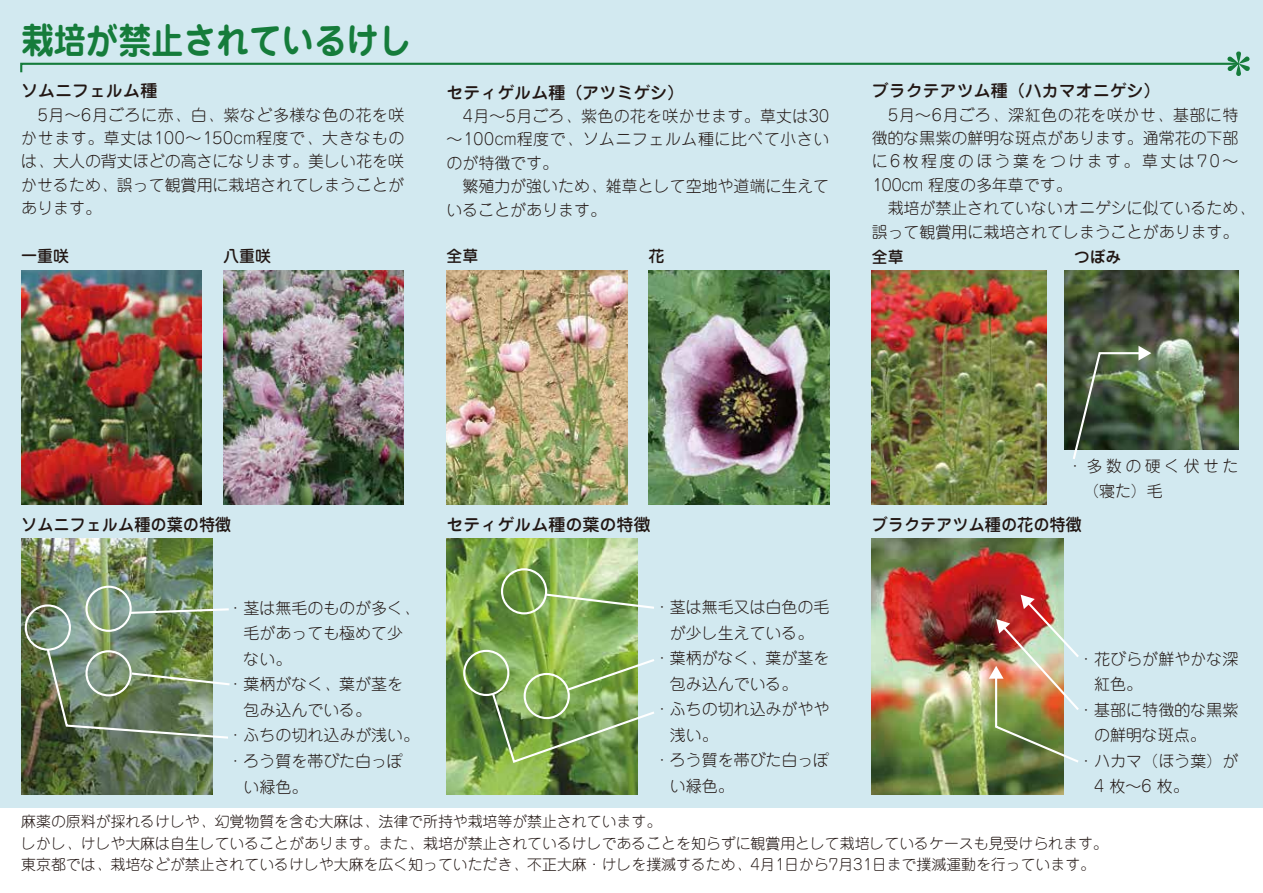
<style>
.page{position:relative;width:1263px;height:893px;background:#fff}
.page>*{position:absolute;margin:0;border:0;box-sizing:border-box;transform-origin:0 0}
.t1{font:700 36.15px "Jun 501";color:#157c3b;scale:.9 1}
.t2{font:500 16.95px "Jun 34";color:#221714}
.t3{font:500 16.95px "Jun 34";color:#221714;scale:.95 1}
.t4{font:300 15.9px/23.4px "Jun 101";color:#221714;text-align:justify}
.t5{font:300 15.9px/23.4px "Jun 101";letter-spacing:.02em;color:#221714}
.t6{font:500 15.9px "Jun 34";color:#221714}
.t7{font:300 15.9px/25.5px "Jun 101";letter-spacing:.22em;color:#221714}
.t8{font:300 14.85px/21.3px "Jun 101";color:#221714}
</style>
<div class="page">
<div style="left:0;top:0;width:1263px;height:808px;background:#d2e9f0"></div>
<img style="left:21px;top:539px;width:192px;height:255px">
<img style="left:446px;top:271px;width:181px;height:233px">
<img style="left:648px;top:271px;width:181px;height:233px">
<img style="left:446px;top:539px;width:192px;height:255px">
<img style="left:223px;top:271px;width:181px;height:233px">
<img style="left:21px;top:271px;width:181px;height:233px">
<img style="left:872px;top:271px;width:174px;height:233px">
<img style="left:1064px;top:271px;width:174px;height:178px">
<img style="left:872px;top:539px;width:191px;height:255px">
<img style="left:989px;top:595px;width:90px;height:169px">
<div style="left:85px;top:586px;width:47px;height:46px;border:2px solid #fff;border-radius:50%"></div>
<div style="left:463px;top:650px;width:46px;height:46px;border:2px solid #fff;border-radius:50%"></div>
<div style="left:501px;top:568px;width:46px;height:46px;border:2px solid #fff;border-radius:50%"></div>
<div style="left:25px;top:604px;width:46px;height:47px;border:2px solid #fff;border-radius:50%"></div>
<img style="left:45px;top:647px;width:185px;height:93px">
<svg style="left:129px;top:607px;width:100px;height:8px"></svg>
<img style="left:490px;top:657px;width:164px;height:107px">
<svg style="left:543px;top:592px;width:111px;height:18px;background:#98ba7e"></svg>
<svg style="left:20px;top:52px;width:1230px;height:24px"></svg>
<svg style="left:1071px;top:346px;width:80px;height:113px;background:#546750"></svg>
<h1 class="t1" style="left:21px;top:15px;width:435px">栽培が禁止されているけし</h1>
<p class="t2" style="left:21px;top:80px;width:138px">ソムニフェルム種</p>
<p class="t4" style="left:21px;top:103px;width:384px">　5月～6月ごろに赤、白、紫など多様な色の花を咲かせます。草丈は100～150cm程度で、大きなものは、大人の背丈ほどの高さになります。美しい花を咲かせるため、誤って観賞用に栽培されてしまうことがあります。</p>
<p class="t6" style="left:21px;top:246px;width:49px">一重咲</p>
<p class="t6" style="left:223px;top:246px;width:49px">八重咲</p>
<p class="t6" style="left:446px;top:246px;width:33px">全草</p>
<p class="t6" style="left:648px;top:246px;width:17px">花</p>
<p class="t2" style="left:446px;top:81px;width:240px">セティゲルム種（アツミゲシ）</p>
<p class="t5" style="left:446px;top:104px;width:384px;text-indent:16px">4月～5月ごろ、紫色の花を咲かせます。草丈は30～100cm程度で、ソムニフェルム種に比べて小さいのが特徴です。<br>　繁殖力が強いため、雑草として空地や道端に生えていることがあります。</p>
<p class="t2" style="left:872px;top:80px;width:291px">ブラクテアツム種（ハカマオニゲシ）</p>
<p class="t4" style="left:872px;top:103px;width:384px;text-align:left;text-indent:16px">5月～6月ごろ、深紅色の花を咲かせ、基部に特徴的な黒紫の鮮明な斑点があります。通常花の下部に6枚程度のほう葉をつけます。草丈は70～<br>100cm 程度の多年草です。<br>　栽培が禁止されていないオニゲシに似ているため、誤って観賞用に栽培されてしまうことがあります。</p>
<p class="t6" style="left:872px;top:246px;width:33px">全草</p>
<p class="t6" style="left:1074px;top:246px;width:49px">つぼみ</p>
<p class="t7" style="left:1083px;top:453px;width:157px;text-indent:-16px">・多数の硬く伏せた（寝た）毛</p>
<p class="t3" style="left:21px;top:513px;width:223px">ソムニフェルム種の葉の特徴</p>
<p class="t2" style="left:446px;top:513px;width:206px">セティゲルム種の葉の特徴</p>
<p class="t3" style="left:872px;top:513px;width:223px">ブラクテアツム種の花の特徴</p>
<p class="t4" style="left:654px;top:595px;width:177px">・茎は無毛又は白色の毛</p>
<p class="t4" style="left:670px;top:621px;width:145px">が少し生えている。</p>
<p class="t4" style="left:654px;top:646px;width:177px">・葉柄がなく、葉が茎を</p>
<p class="t4" style="left:670px;top:672px;width:129px">包み込んでいる。</p>
<p class="t4" style="left:654px;top:697px;width:177px">・ふちの切れ込みがやや</p>
<p class="t4" style="left:670px;top:723px;width:49px">浅い。</p>
<p class="t4" style="left:654px;top:748px;width:177px">・ろう質を帯びた白っぽ</p>
<p class="t4" style="left:670px;top:774px;width:65px">い緑色。</p>
<p class="t4" style="left:228px;top:596px;width:193px">・茎は無毛のものが多く、</p>
<p class="t4" style="left:244px;top:621px;width:161px">毛があっても極めて少</p>
<p class="t4" style="left:244px;top:647px;width:49px">ない。</p>
<p class="t4" style="left:228px;top:672px;width:177px">・葉柄がなく、葉が茎を</p>
<p class="t4" style="left:244px;top:698px;width:129px">包み込んでいる。</p>
<p class="t4" style="left:228px;top:723px;width:193px">・ふちの切れ込みが浅い。</p>
<p class="t4" style="left:228px;top:749px;width:177px">・ろう質を帯びた白っぽ</p>
<p class="t4" style="left:244px;top:775px;width:65px">い緑色。</p>
<p class="t8" style="left:21px;top:811px;width:1088px">麻薬の原料が採れるけしや、幻覚物質を含む大麻は、法律で所持や栽培等が禁止されています。<br>しかし、けしや大麻は自生していることがあります。また、栽培が禁止されているけしであることを知らずに観賞用として栽培しているケースも見受けられます。東京都では、栽培などが禁止されているけしや大麻を広く知っていただき、不正大麻・けしを撲滅するため、4月1日から7月31日まで撲滅運動を行っています。</p>
<p class="t4" style="left:1078px;top:647px;width:162px">・花びらが鮮やかな深</p>
<p class="t4" style="left:1094px;top:672px;width:49px">紅色。</p>
<p class="t4" style="left:1078px;top:698px;width:162px">・基部に特徴的な黒紫</p>
<p class="t4" style="left:1094px;top:723px;width:113px">の鮮明な斑点。</p>
<p class="t4" style="left:1078px;top:749px;width:162px">・ハカマ（ほう葉）が</p>
<p class="t4" style="left:1094px;top:774px;width:96px">4 枚～6 枚。</p>
</div>
